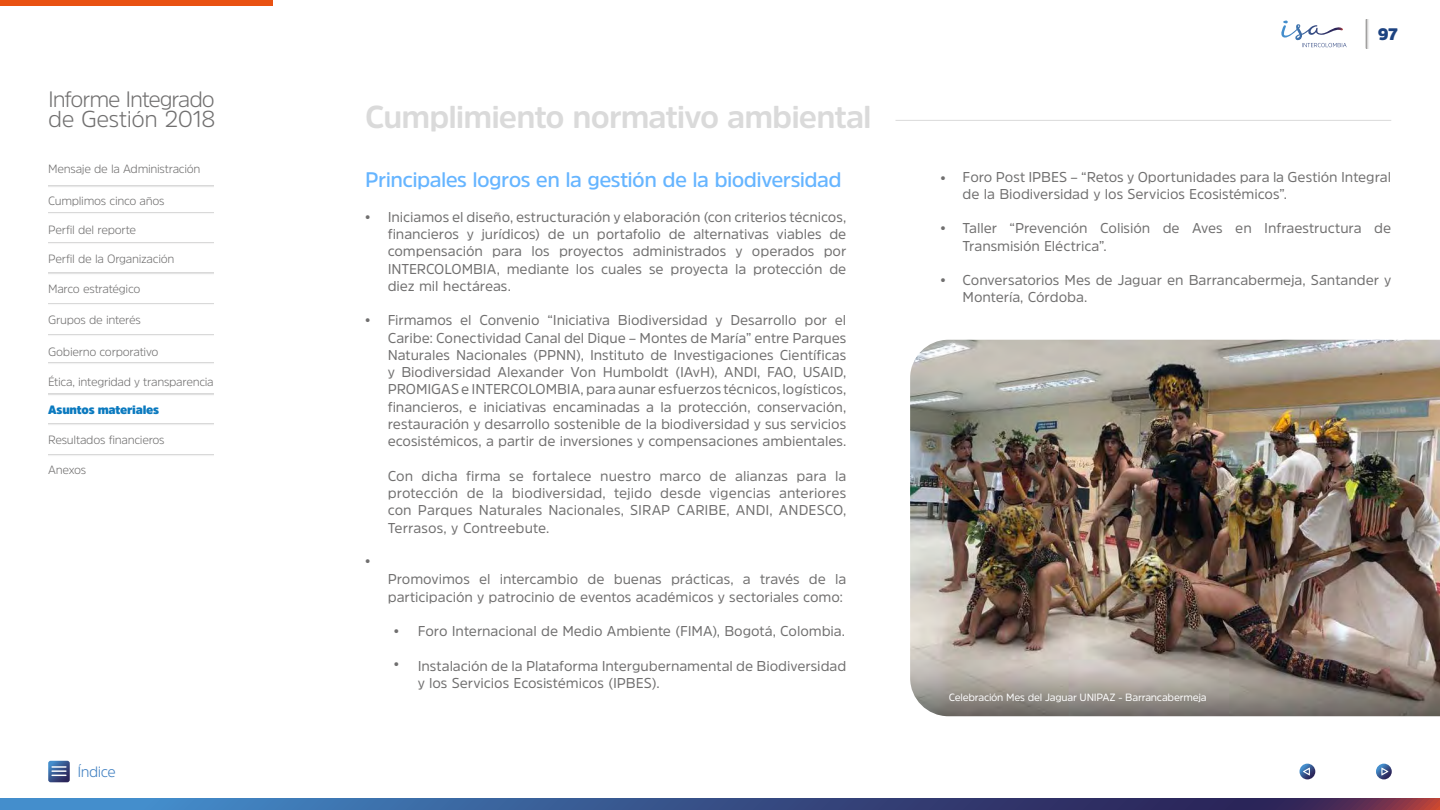
<style>
.page{position:relative;width:1440px;height:810px;background:#fff}
.page>*{position:absolute;margin:0;border:0;box-sizing:border-box;transform-origin:0 0}
.t1{font:700 31.5px "Amsi Pro";letter-spacing:-.03em;color:#dadada}
.t2{font:300 23.02px "Amsi Pro";letter-spacing:-.02em;color:#717070}
.t3{font:300 22.27px "Amsi Pro";letter-spacing:-.05em;color:#717070}
.t4{font:600 21px "Amsi Pro";letter-spacing:-.03em;color:#66b5ff}
.t5{font:900 16.5px "Amsi Pro";color:#1d4381}
.t6{font:300 15px "Amsi Pro";letter-spacing:-.035em;color:#3f7fc1}
.t7{font:14.25px/17.2px "Amsi Pro";letter-spacing:-.005em;color:#706f6f}
.t8{font:300 12px "Amsi Pro";letter-spacing:-.025em;color:#717070}
.t9{font:900 12px "Amsi Pro";letter-spacing:-.02em;color:#0b7abf}
.t10{font:10.5px "Amsi Pro";letter-spacing:-.025em;color:#fff}
</style>
<div class="page">
<svg style="left:0;top:799px;width:1440px;height:11px;background:#3d548a"></svg>
<svg style="left:1367px;top:20px;width:2px;height:28px"></svg>
<svg style="left:1366px;top:20px;width:1px;height:28px"></svg>
<svg style="left:1281px;top:21px;width:66px;height:26px"></svg>
<div style="left:0;top:0;width:273px;height:6px;background:#e95212"></div>
<svg style="left:49px;top:212px;width:165px;height:1px"></svg>
<svg style="left:49px;top:186px;width:165px;height:1px"></svg>
<svg style="left:49px;top:242px;width:165px;height:1px"></svg>
<svg style="left:49px;top:334px;width:165px;height:1px"></svg>
<svg style="left:49px;top:394px;width:165px;height:1px"></svg>
<svg style="left:49px;top:454px;width:165px;height:2px"></svg>
<svg style="left:49px;top:362px;width:165px;height:2px"></svg>
<svg style="left:49px;top:424px;width:165px;height:1px"></svg>
<svg style="left:49px;top:303px;width:165px;height:1px"></svg>
<svg style="left:49px;top:273px;width:165px;height:1px"></svg>
<svg style="left:48px;top:761px;width:22px;height:21px"></svg>
<svg style="left:1376px;top:764px;width:16px;height:15px"></svg>
<svg style="left:1381px;top:767px;width:7px;height:9px"></svg>
<svg style="left:1300px;top:764px;width:15px;height:15px"></svg>
<svg style="left:1303px;top:767px;width:7px;height:9px"></svg>
<img style="left:910px;top:340px;width:530px;height:376px">
<hr style="left:896px;top:120px;width:495px;height:1px;background:#dadada">
<h3 class="t3" style="left:48px;top:83px;width:168px">Informe Integrado</h3>
<h2 class="t2" style="left:48px;top:103px;width:169px">de Gestión 2018</h2>
<p class="t8" style="left:48px;top:161px;width:154px">Mensaje de la Administración</p>
<p class="t8" style="left:48px;top:192px;width:118px">Cumplimos cinco años</p>
<p class="t8" style="left:48px;top:222px;width:90px">Perfil del reporte</p>
<p class="t8" style="left:48px;top:251px;width:128px">Perfil de la Organización</p>
<p class="t8" style="left:48px;top:280px;width:94px">Marco estratégico</p>
<p class="t8" style="left:48px;top:312px;width:94px">Grupos de interés</p>
<p class="t8" style="left:48px;top:343px;width:112px">Gobierno corporativo</p>
<p class="t8" style="left:48px;top:373px;width:167px">Ética, integridad y transparencia</p>
<p class="t9" style="left:48px;top:402px;width:113px">Asuntos materiales</p>
<p class="t8" style="left:48px;top:432px;width:118px">Resultados financieros</p>
<p class="t8" style="left:48px;top:462px;width:40px">Anexos</p>
<p class="t6" style="left:77px;top:761px;width:40px">Índice</p>
<h1 class="t1" style="left:365px;top:95px;width:508px">Cumplimiento normativo ambiental</h1>
<h3 class="t4" style="left:365px;top:166px;width:478px">Principales logros en la gestión de la biodiversidad</h3>
<p class="t7" style="left:388px;top:208px;width:460px;text-align:justify">Iniciamos el diseño, estructuración y elaboración (con criterios técnicos, financieros y jurídicos) de un portafolio de alternativas viables de compensación para los proyectos administrados y operados por INTERCOLOMBIA, mediante los cuales se proyecta la protección de diez mil hectáreas.</p>
<p class="t7" style="left:388px;top:311px;width:460px;text-align:justify">Firmamos el Convenio “Iniciativa Biodiversidad y Desarrollo por el Caribe: Conectividad Canal del Dique – Montes de María” entre Parques Naturales Nacionales (PPNN), Instituto de Investigaciones Científicas y Biodiversidad Alexander Von Humboldt (IAvH), ANDI, FAO, USAID, PROMIGAS e INTERCOLOMBIA, para aunar esfuerzos técnicos, logísticos, financieros, e iniciativas encaminadas a la protección, conservación, restauración y desarrollo sostenible de la biodiversidad y sus servicios ecosistémicos, a partir de inversiones y compensaciones ambientales.</p>
<p class="t7" style="left:388px;top:467px;width:460px;text-align:justify">Con dicha firma se fortalece nuestro marco de alianzas para la protección de la biodiversidad, tejido desde vigencias anteriores con Parques Naturales Nacionales, SIRAP CARIBE, ANDI, ANDESCO, Terrasos, y Contreebute.</p>
<p class="t7" style="left:365px;top:207px;width:7px">•</p>
<p class="t7" style="left:365px;top:310px;width:7px">•</p>
<p class="t7" style="left:365px;top:551px;width:7px">•</p>
<p class="t7" style="left:388px;top:570px;width:460px">Promovimos el intercambio de buenas prácticas, a través de la participación y patrocinio de eventos académicos y sectoriales como:</p>
<p class="t7" style="left:418px;top:622px;width:429px">Foro Internacional de Medio Ambiente (FIMA), Bogotá, Colombia.</p>
<p class="t7" style="left:418px;top:657px;width:430px">Instalación de la Plataforma Intergubernamental de Biodiversidad y los Servicios Ecosistémicos (IPBES).</p>
<p class="t7" style="left:394px;top:621px;width:7px">•</p>
<p class="t7" style="left:394px;top:654px;width:7px">•</p>
<p class="t5" style="left:1378px;top:23px;width:22px">97</p>
<p class="t7" style="left:940px;top:168px;width:7px">•</p>
<p class="t7" style="left:940px;top:218px;width:7px">•</p>
<p class="t7" style="left:940px;top:270px;width:7px">•</p>
<p class="t7" style="left:963px;top:168px;width:430px">Foro Post IPBES – “Retos y Oportunidades para la Gestión Integral de la Biodiversidad y los Servicios Ecosistémicos”.</p>
<p class="t7" style="left:963px;top:219px;width:430px">Taller “Prevención Colisión de Aves en Infraestructura de<br>Transmisión Eléctrica”.</p>
<p class="t7" style="left:963px;top:271px;width:430px">Conversatorios Mes de Jaguar en Barrancabermeja, Santander y<br>Montería, Córdoba.</p>
<p class="t10" style="left:949px;top:690px;width:259px">Celebración Mes del Jaguar UNIPAZ - Barrancabermeja</p>
</div>
